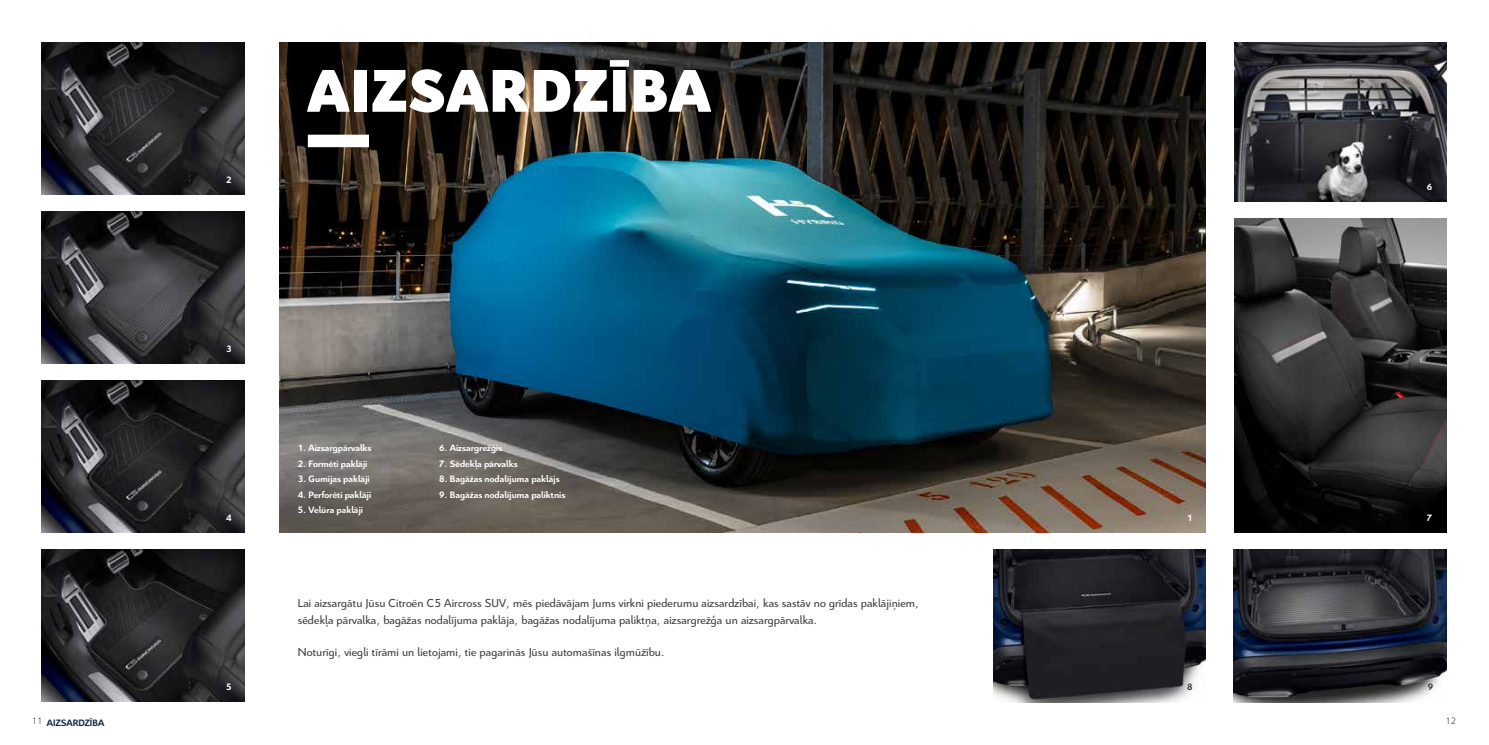
<style>
.page{position:relative;width:1489px;height:745px;background:#fff}
.page>*{position:absolute;margin:0;border:0;box-sizing:border-box;transform-origin:0 0}
.t1{font:900 65px "Citroen";color:#fff}
.t2{font:12.5px/17.5px "Citroen";letter-spacing:.01em;color:#3a3a39}
.t3{font:700 10px "Citroen";color:#fff}
.t4{font:700 10px "Citroen";color:#122645}
.t5{font:300 10px "Citroen";color:#000}
.t6{font:700 10px "Citroen";color:#3a3a39}
</style>
<div class="page">
<img style="left:1234px;top:43px;width:212px;height:158px">
<img style="left:993px;top:549px;width:212px;height:153px">
<img style="left:1233px;top:549px;width:213px;height:153px">
<img style="left:1234px;top:218px;width:212px;height:314px">
<img style="left:279px;top:43px;width:926px;height:489px">
<img style="left:42px;top:380px;width:203px;height:152px">
<img style="left:42px;top:43px;width:203px;height:152px">
<img style="left:42px;top:211px;width:203px;height:152px">
<img style="left:42px;top:549px;width:203px;height:152px">
<div style="left:308px;top:135px;width:61px;height:12px;background:#fff"></div>
<p class="t3" style="left:226px;top:172px;width:7px">2</p>
<p class="t3" style="left:226px;top:341px;width:7px">3</p>
<p class="t3" style="left:226px;top:510px;width:7px">4</p>
<p class="t3" style="left:226px;top:679px;width:7px">5</p>
<h1 class="t1" style="left:306px;top:43px;width:406px">AIZSARDZĪBA</h1>
<p class="t3" style="left:298px;top:441px;width:75px">1. Aizsargpārvalks</p>
<p class="t3" style="left:298px;top:456px;width:71px">2. Formēti paklāji</p>
<p class="t3" style="left:298px;top:472px;width:73px">3. Gumijas paklāji</p>
<p class="t3" style="left:298px;top:487px;width:75px">4. Perforēti paklāji</p>
<p class="t3" style="left:298px;top:503px;width:67px">5. Velūra paklāji</p>
<p class="t3" style="left:439px;top:441px;width:65px">6. Aizsargrežģis</p>
<p class="t3" style="left:439px;top:456px;width:80px">7. Sēdekļa pārvalks</p>
<p class="t3" style="left:439px;top:472px;width:122px">8. Bagāžas nodalījuma paklājs</p>
<p class="t3" style="left:439px;top:487px;width:128px">9. Bagāžas nodalījuma paliktnis</p>
<p class="t2" style="left:298px;top:593px;width:622px">Lai aizsargātu Jūsu Citroën C5 Aircross SUV, mēs piedāvājam Jums virkni piederumu aizsardzībai, kas sastāv no grīdas paklājiņiem, sēdekļa pārvalka, bagāžas nodalījuma paklāja, bagāžas nodalījuma paliktņa, aizsargrežģa un aizsargpārvalka.</p>
<p class="t2" style="left:298px;top:642px;width:368px">Noturīgi, viegli tīrāmi un lietojami, tie pagarinās Jūsu automašīnas ilgmūžību.</p>
<p class="t3" style="left:1186px;top:510px;width:7px">1</p>
<p class="t3" style="left:1426px;top:179px;width:7px">6</p>
<p class="t3" style="left:1426px;top:510px;width:7px">7</p>
<p class="t6" style="left:1186px;top:679px;width:7px">8</p>
<p class="t6" style="left:1427px;top:679px;width:7px">9</p>
<p class="t5" style="left:32px;top:713px;width:12px">11</p>
<p class="t5" style="left:1445px;top:713px;width:12px">12</p>
<p class="t4" style="left:47px;top:715px;width:59px">AIZSARDZĪBA</p>
</div>
